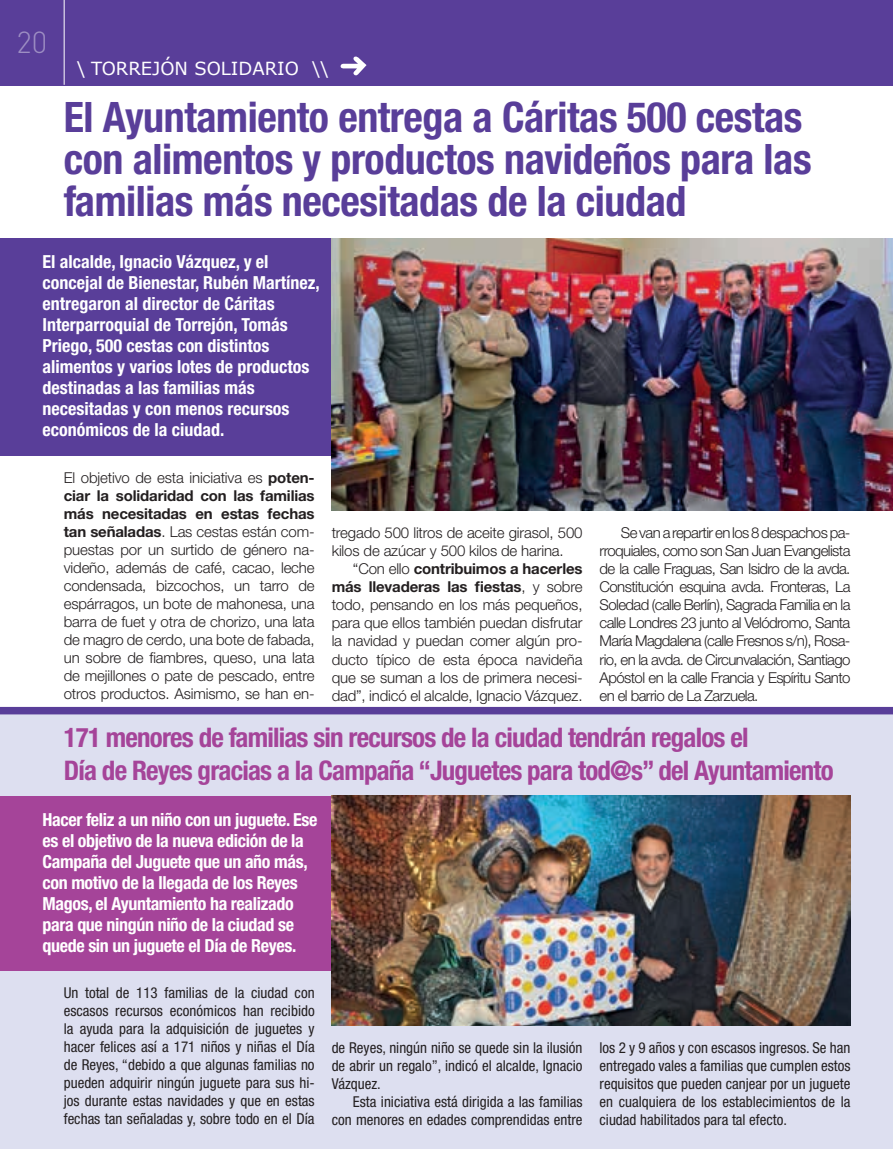
<style>
.page{position:relative;width:893px;height:1149px;background:#fff}
.page>*{position:absolute;margin:0;border:0;box-sizing:border-box;transform-origin:0 0}
.t1{font:700 condensed 42px/42px "Helvetica Neue LT Std";letter-spacing:-.01em;color:#593e99}
.t2{font:300 30px "DIN Pro";color:#9d8ec3}
.t3{font:700 condensed 27px/33px "Helvetica Neue LT Std";letter-spacing:-.03em;color:#a54499}
.t4{font:700 condensed 18px/21px "Helvetica Neue LT Std";color:#fff}
.t5{font:700 condensed 18px/21px "Helvetica Neue LT Std";letter-spacing:-.02em;color:#fff}
.t6{font:18px "Verdana";color:#fff}
.t7{font:300 15px/18px "Helvetica Neue LT Std";letter-spacing:-.01em;color:#231f20;text-align:justify}
.t8{font:condensed 15px/18px "Helvetica Neue LT Std";color:#231f20;text-align:justify}
.s1{font-weight:700}
</style>
<div class="page">
<div style="left:0;top:710px;width:893px;height:438px;background:#dddff0"></div>
<div style="left:0;top:238px;width:332px;height:217px;background:#593e99"></div>
<div style="left:0;top:795px;width:332px;height:174px;background:#a54499"></div>
<img style="left:332px;top:238px;width:561px;height:272px">
<img style="left:332px;top:795px;width:518px;height:230px">
<div style="left:0;top:0;width:893px;height:85px;background:#593e99"></div>
<hr style="left:64px;top:0;width:1px;height:85px;background:#fff">
<svg style="left:341px;top:56px;width:26px;height:20px"></svg>
<div style="left:0;top:706px;width:893px;height:8px;background:#593e99"></div>
<h2 class="t2" style="left:16px;top:22px;width:32px">20</h2>
<p class="t6" style="left:77px;top:57px;width:253px">\ TORREJÓN SOLIDARIO \\</p>
<h1 class="t1" style="left:64px;top:96px;width:749px">El Ayuntamiento entrega a Cáritas 500 cestas con alimentos y productos navideños para las familias más necesitadas de la ciudad</h1>
<p class="t4" style="left:43px;top:251px;width:279px">El alcalde, Ignacio Vázquez, y el concejal de Bienestar, Rubén Martínez, entregaron al director de Cáritas Interparroquial de Torrejón, Tomás Priego, 500 cestas con distintos alimentos y varios lotes de productos destinadas a las familias más necesitadas y con menos recursos económicos de la ciudad.</p>
<p class="t7" style="left:64px;top:468px;width:252px">El objetivo de esta iniciativa es <span class="s1">poten&shy;ciar la solidaridad con las familias más necesitadas en estas fechas tan señaladas</span>. Las cestas están com&shy;puestas por un surtido de género na&shy;videño, además de café, cacao, leche condensada, bizcochos, un tarro de espárragos, un bote de mahonesa, una barra de fuet y otra de chorizo, una lata de magro de cerdo, una bote de fabada, un sobre de fiambres, queso, una lata de mejillones o pate de pescado, entre otros productos. Asimismo, se han en-</p>
<p class="t7" style="left:332px;top:523px;width:252px">tregado 500 litros de aceite girasol, 500 kilos de azúcar y 500 kilos de harina.</p>
<p class="t7" style="left:332px;top:559px;width:252px;text-indent:21px">“Con ello <span class="s1">contribuimos a hacerles más llevaderas las fiestas</span>, y sobre todo, pensando en los más pequeños, para que ellos también puedan disfrutar la navidad y puedan comer algún pro&shy;ducto típico de esta época navideña que se suman a los de primera necesi&shy;dad”, indicó el alcalde, Ignacio Vázquez.</p>
<p class="t7" style="left:600px;top:523px;width:252px;text-indent:21px">Se van a repartir en los 8 despachos pa&shy;rroquiales, como son San Juan Evangelista de la calle Fraguas, San Isidro de la avda.<br>Constitución esquina avda. Fronteras, La Soledad (calle Berlín), Sagrada Familia en la calle Londres 23 junto al Velódromo, Santa María Magdalena (calle Fresnos s/n), Rosa&shy;rio, en la avda. de Circunvalación, Santiago Apóstol en la calle Francia y Espíritu Santo en el barrio de La Zarzuela.</p>
<h3 class="t3" style="left:64px;top:720px;width:771px">171 menores de familias sin recursos de la ciudad tendrán regalos el<br>Día de Reyes gracias a la Campaña “Juguetes para tod@s” del Ayuntamiento</h3>
<p class="t5" style="left:43px;top:808px;width:277px">Hacer feliz a un niño con un juguete. Ese es el objetivo de la nueva edición de la Campaña del Juguete que un año más, con motivo de la llegada de los Reyes Magos, el Ayuntamiento ha realizado para que ningún niño de la ciudad se quede sin un juguete el Día de Reyes.</p>
<p class="t8" style="left:64px;top:983px;width:252px">Un total de 113 familias de la ciudad con escasos recursos económicos han recibido la ayuda para la adquisición de juguetes y hacer felices así a 171 niños y niñas el Día de Reyes, “debido a que algunas familias no pueden adquirir ningún juguete para sus hi&shy;jos durante estas navidades y que en estas fechas tan señaladas y, sobre todo en el Día</p>
<p class="t8" style="left:332px;top:1038px;width:252px">de Reyes, ningún niño se quede sin la ilusión de abrir un regalo”, indicó el alcalde, Ignacio Vázquez.</p>
<p class="t8" style="left:332px;top:1092px;width:252px;text-align:right">Esta iniciativa está dirigida a las familias con menores en edades comprendidas entre</p>
<p class="t8" style="left:600px;top:1038px;width:252px">los 2 y 9 años y con escasos ingresos. Se han entregado vales a familias que cumplen estos requisitos que pueden canjear por un juguete en cualquiera de los establecimientos de la ciudad habilitados para tal efecto.</p>
</div>
